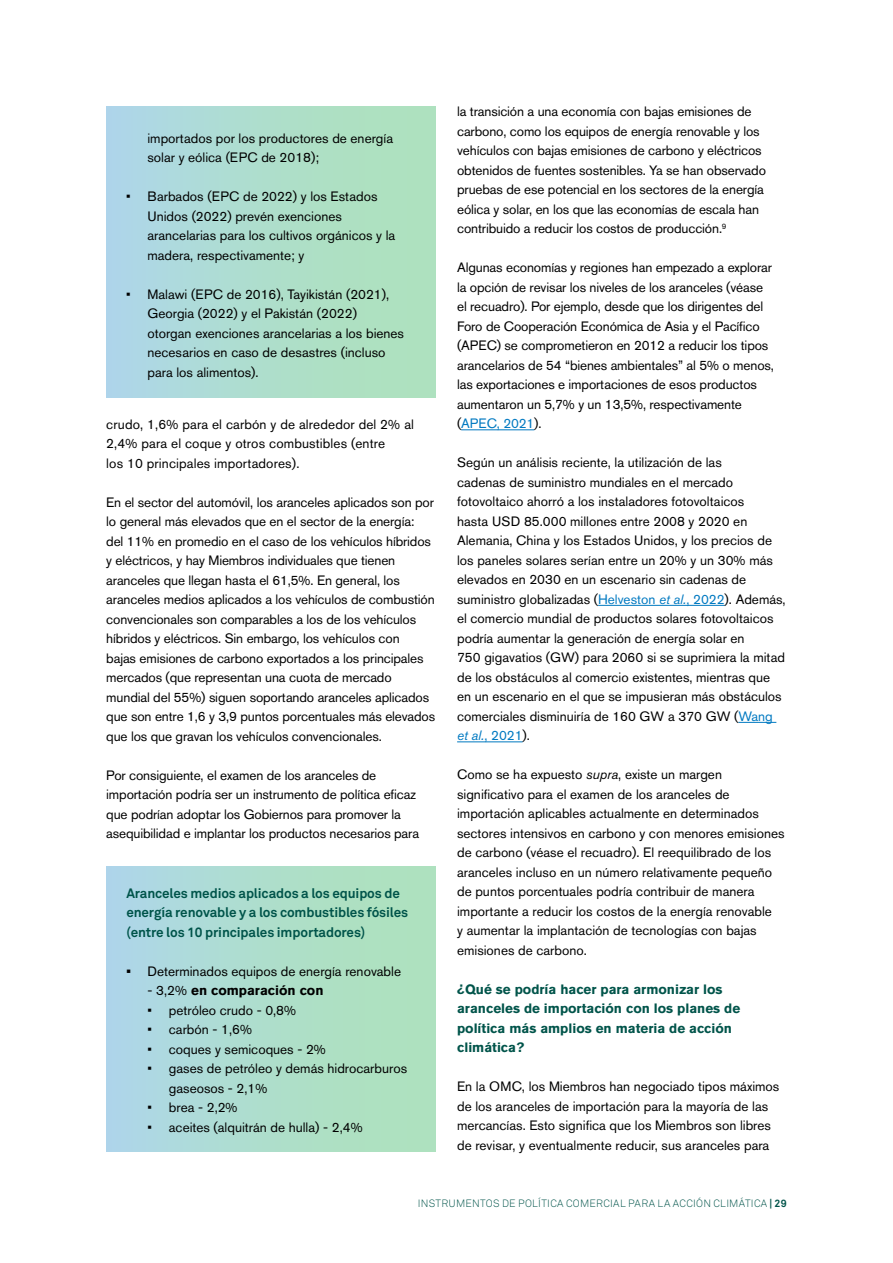
<style>
.page{position:relative;width:893px;height:1263px;background:#fff}
.page>*{position:absolute;margin:0;border:0;box-sizing:border-box;transform-origin:0 0}
.t1{font:13.5px/19.5px "Akzidenz Grotesk BE";color:#000}
.t2{font:700 13.5px/19.5px "Akzidenz Grotesk BE";color:#00544a}
.t3{font:700 13.5px/19.5px "Akkurat Pro";letter-spacing:-.01em;color:#00544a}
.t4{font:700 13.5px "Akzidenz Grotesk BE";color:#000}
.t5{font:300 10.5px "Akkurat Pro";letter-spacing:.025em;color:#00544a}
.s1{font-weight:700}
.s2{font-weight:400}
.s3{color:#0079c1}
.s4{font-style:italic;color:#0079c1}
.s5{font-style:italic}
</style>
<div class="page">
<hr style="left:461px;top:429px;width:73px;height:1px;background:#0079c1">
<hr style="left:598px;top:605px;width:127px;height:1px;background:#0079c1">
<hr style="left:738px;top:722px;width:38px;height:1px;background:#0079c1">
<hr style="left:457px;top:741px;width:66px;height:1px;background:#0079c1">
<div style="left:106px;top:106px;width:330px;height:291px;background:linear-gradient(to right,#aed7e6,#aee3b8)"></div>
<div style="left:106px;top:866px;width:330px;height:285px;background:linear-gradient(to right,#aed7e6,#aee3b8)"></div>
<p class="t1" style="left:147px;top:128px;width:247px">importados por los productores de energía solar y eólica (EPC de 2018);</p>
<p class="t1" style="left:147px;top:187px;width:249px;text-indent:-21px">• Barbados (EPC de 2022) y los Estados Unidos (2022) prevén exenciones arancelarias para los cultivos orgánicos y la madera, respectivamente; y</p>
<p class="t1" style="left:147px;top:284px;width:258px;text-indent:-21px">• Malawi (EPC de 2016), Tayikistán (2021), Georgia (2022) y el Pakistán (2022) otorgan exenciones arancelarias a los bienes necesarios en caso de desastres (incluso para los alimentos).</p>
<p class="t1" style="left:106px;top:414px;width:309px">crudo, 1,6% para el carbón y de alrededor del 2% al<br>2,4% para el coque y otros combustibles (entre<br>los 10 principales importadores).</p>
<p class="t1" style="left:106px;top:492px;width:330px">En el sector del automóvil, los aranceles aplicados son por lo general más elevados que en el sector de la energía:<br>del 11% en promedio en el caso de los vehículos híbridos y eléctricos, y hay Miembros individuales que tienen aranceles que llegan hasta el 61,5%. En general, los aranceles medios aplicados a los vehículos de combustión convencionales son comparables a los de los vehículos híbridos y eléctricos. Sin embargo, los vehículos con<br>bajas emisiones de carbono exportados a los principales mercados (que representan una cuota de mercado mundial del 55%) siguen soportando aranceles aplicados que son entre 1,6 y 3,9 puntos porcentuales más elevados que los que gravan los vehículos convencionales.</p>
<p class="t1" style="left:106px;top:765px;width:314px">Por consiguiente, el examen de los aranceles de importación podría ser un instrumento de política eficaz que podrían adoptar los Gobiernos para promover la asequibilidad e implantar los productos necesarios para</p>
<p class="t3" style="left:126px;top:883px;width:283px">Aranceles medios aplicados a los equipos de energía renovable y a los combustibles fósiles (entre los 10 principales importadores)</p>
<p class="t1" style="left:126px;top:961px;width:276px"><span class="s1">•</span> Determinados equipos de energía renovable</p>
<p class="t4" style="left:148px;top:983px;width:177px"><span class="s2">- 3,2%</span> en comparación con</p>
<p class="t1" style="left:148px;top:1000px;width:150px">• petróleo crudo - 0,8%</p>
<p class="t1" style="left:148px;top:1020px;width:106px">• carbón - 1,6%</p>
<p class="t1" style="left:148px;top:1039px;width:180px">• coques y semicoques - 2%</p>
<p class="t1" style="left:169px;top:1059px;width:240px;text-indent:-21px">• gases de petróleo y demás hidrocarburos gaseosos - 2,1%</p>
<p class="t1" style="left:148px;top:1098px;width:92px">• brea - 2,2%</p>
<p class="t1" style="left:148px;top:1117px;width:217px">• aceites (alquitrán de hulla) - 2,4%</p>
<p class="t1" style="left:457px;top:102px;width:310px">la transición a una economía con bajas emisiones de carbono, como los equipos de energía renovable y los vehículos con bajas emisiones de carbono y eléctricos obtenidos de fuentes sostenibles. Ya se han observado pruebas de ese potencial en los sectores de la energía eólica y solar, en los que las economías de escala han contribuido a reducir los costos de producción.<sup>9</sup></p>
<p class="t1" style="left:457px;top:258px;width:318px">Algunas economías y regiones han empezado a explorar la opción de revisar los niveles de los aranceles (véase el recuadro). Por ejemplo, desde que los dirigentes del Foro de Cooperación Económica de Asia y el Pacífico (APEC) se comprometieron en 2012 a reducir los tipos arancelarios de 54 “bienes ambientales” al 5% o menos, las exportaciones e importaciones de esos productos aumentaron un 5,7% y un 13,5%, respectivamente (<span class="s3">APEC, 2021</span>).</p>
<p class="t1" style="left:457px;top:453px;width:330px">Según un análisis reciente, la utilización de las<br>cadenas de suministro mundiales en el mercado fotovoltaico ahorró a los instaladores fotovoltaicos<br>hasta USD 85.000 millones entre 2008 y 2020 en Alemania, China y los Estados Unidos, y los precios de los paneles solares serían entre un 20% y un 30% más elevados en 2030 en un escenario sin cadenas de suministro globalizadas (<span class="s3">Helveston</span> <span class="s4">et al.</span><span class="s3">, 2022</span>). Además, el comercio mundial de productos solares fotovoltaicos podría aumentar la generación de energía solar en<br>750 gigavatios (GW) para 2060 si se suprimiera la mitad de los obstáculos al comercio existentes, mientras que en un escenario en el que se impusieran más obstáculos comerciales disminuiría de 160 GW a 370 GW (<span class="s3">Wang </span><span class="s4">et al.</span><span class="s3">, 2021</span>).</p>
<p class="t1" style="left:457px;top:765px;width:329px">Como se ha expuesto <span class="s5">supra</span>, existe un margen significativo para el examen de los aranceles de importación aplicables actualmente en determinados sectores intensivos en carbono y con menores emisiones de carbono (véase el recuadro). El reequilibrado de los aranceles incluso en un número relativamente pequeño de puntos porcentuales podría contribuir de manera importante a reducir los costos de la energía renovable<br>y aumentar la implantación de tecnologías con bajas emisiones de carbono.</p>
<p class="t2" style="left:457px;top:979px;width:285px">¿Qué se podría hacer para armonizar los aranceles de importación con los planes de política más amplios en materia de acción climática?</p>
<p class="t1" style="left:457px;top:1077px;width:324px">En la OMC, los Miembros han negociado tipos máximos de los aranceles de importación para la mayoría de las mercancías. Esto significa que los Miembros son libres de revisar, y eventualmente reducir, sus aranceles para</p>
<p class="t5" style="left:418px;top:1197px;width:370px">INSTRUMENTOS DE POLÍTICA COMERCIAL PARA LA ACCIÓN CLIMÁTICA <span class="s1">| 29</span></p>
</div>
